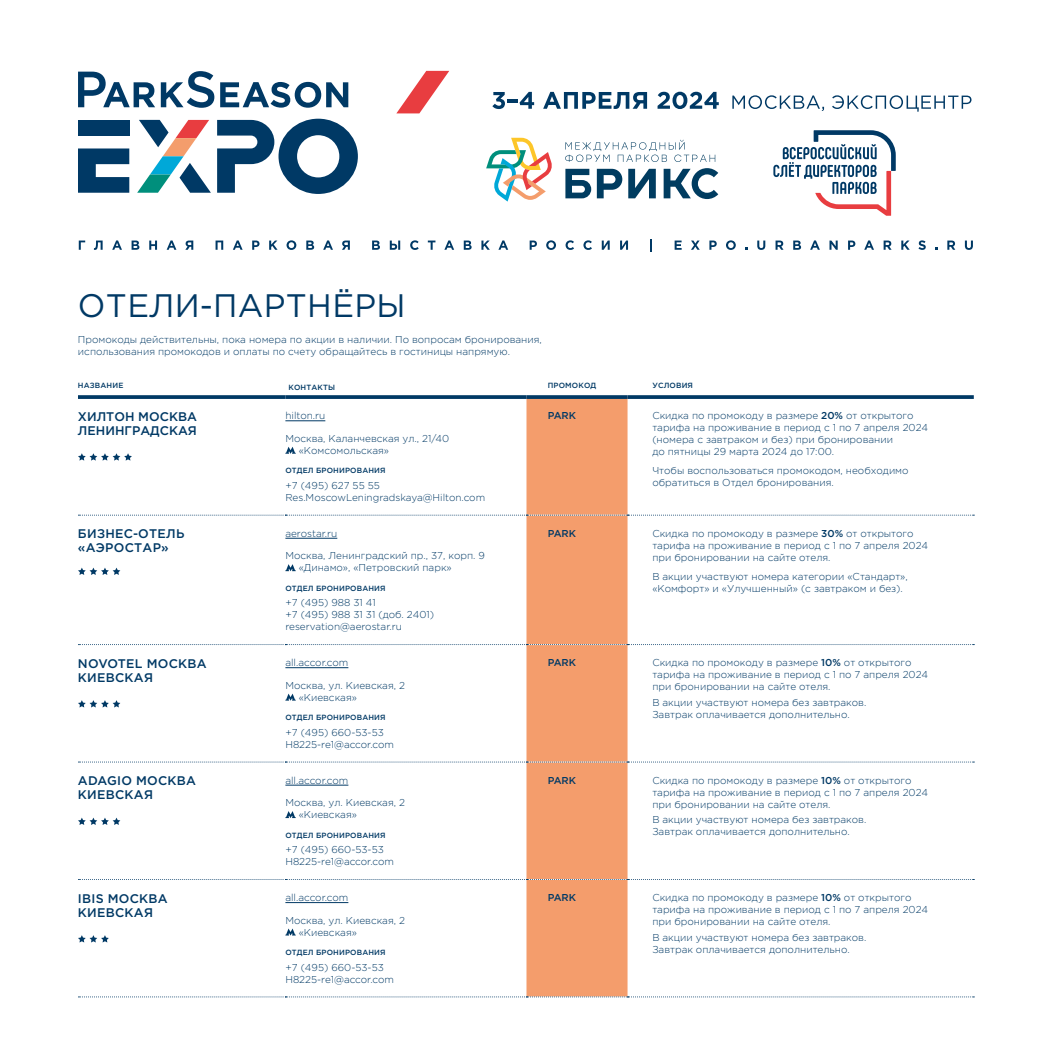
<style>
.page{position:relative;width:1053px;height:1063px;background:#fff}
.page>*{position:absolute;margin:0;border:0;box-sizing:border-box;transform-origin:0 0}
.t1{font:32.5px "Gotham Pro";letter-spacing:.01em;color:#003965}
.t2{font:500 12.5px/13.8px "Gotham Pro";letter-spacing:.02em;color:#003965}
.t3{font:500 12.5px/13.8px "Gotham Pro";color:#003965}
.t4{font:300 10px/12px "Gotham Pro";color:#003965}
.t5{font:500 10px "Gotham Pro";color:#003965}
.t6{font:500 7.5px "Gotham Pro";letter-spacing:.02em;color:#003965}
.s1{font-weight:500}
</style>
<div class="page">
<div style="left:526px;top:399px;width:101px;height:597px;background:#f49d6c"></div>
<svg style="left:78px;top:395px;width:207px;height:4px"></svg>
<svg style="left:285px;top:395px;width:241px;height:4px"></svg>
<svg style="left:526px;top:395px;width:101px;height:4px"></svg>
<svg style="left:627px;top:395px;width:346px;height:4px"></svg>
<svg style="left:78px;top:515px;width:894px;height:1px"></svg>
<svg style="left:78px;top:644px;width:894px;height:1px"></svg>
<svg style="left:78px;top:762px;width:893px;height:1px"></svg>
<svg style="left:78px;top:879px;width:894px;height:1px"></svg>
<svg style="left:78px;top:996px;width:894px;height:1px"></svg>
<hr style="left:285px;top:421px;width:40px;height:1px;background:#003965">
<svg style="left:285px;top:447px;width:11px;height:7px"></svg>
<hr style="left:285px;top:538px;width:52px;height:1px;background:#003965">
<svg style="left:285px;top:564px;width:11px;height:7px"></svg>
<hr style="left:285px;top:667px;width:63px;height:1px;background:#003965">
<svg style="left:285px;top:694px;width:11px;height:7px"></svg>
<hr style="left:285px;top:785px;width:63px;height:1px;background:#003965">
<svg style="left:285px;top:811px;width:11px;height:7px"></svg>
<hr style="left:285px;top:902px;width:63px;height:1px;background:#003965">
<svg style="left:285px;top:928px;width:11px;height:8px"></svg>
<svg style="left:78px;top:453px;width:54px;height:8px"></svg>
<svg style="left:78px;top:72px;width:77px;height:35px"></svg>
<svg style="left:161px;top:71px;width:53px;height:37px"></svg>
<svg style="left:220px;top:82px;width:128px;height:26px"></svg>
<div style="left:78px;top:120px;width:51px;height:16px;background:#003965"></div>
<svg style="left:78px;top:148px;width:51px;height:45px"></svg>
<svg style="left:217px;top:119px;width:141px;height:75px"></svg>
<svg style="left:137px;top:120px;width:74px;height:73px"></svg>
<svg style="left:492px;top:92px;width:42px;height:17px"></svg>
<svg style="left:543px;top:92px;width:104px;height:17px"></svg>
<svg style="left:657px;top:92px;width:61px;height:17px"></svg>
<svg style="left:732px;top:95px;width:92px;height:16px"></svg>
<svg style="left:832px;top:95px;width:139px;height:17px"></svg>
<svg style="left:79px;top:241px;width:6px;height:9px"></svg>
<svg style="left:94px;top:241px;width:9px;height:9px"></svg>
<svg style="left:112px;top:240px;width:10px;height:10px"></svg>
<svg style="left:132px;top:241px;width:7px;height:9px"></svg>
<svg style="left:149px;top:241px;width:8px;height:9px"></svg>
<svg style="left:167px;top:240px;width:9px;height:10px"></svg>
<svg style="left:185px;top:241px;width:8px;height:9px"></svg>
<svg style="left:215px;top:241px;width:8px;height:9px"></svg>
<svg style="left:233px;top:240px;width:9px;height:10px"></svg>
<svg style="left:252px;top:241px;width:7px;height:9px"></svg>
<svg style="left:269px;top:241px;width:8px;height:9px"></svg>
<svg style="left:286px;top:240px;width:10px;height:10px"></svg>
<svg style="left:306px;top:241px;width:8px;height:9px"></svg>
<svg style="left:323px;top:240px;width:10px;height:10px"></svg>
<svg style="left:342px;top:241px;width:8px;height:9px"></svg>
<svg style="left:372px;top:241px;width:8px;height:9px"></svg>
<svg style="left:390px;top:241px;width:10px;height:9px"></svg>
<svg style="left:410px;top:240px;width:8px;height:10px"></svg>
<svg style="left:428px;top:241px;width:7px;height:9px"></svg>
<svg style="left:444px;top:240px;width:10px;height:10px"></svg>
<svg style="left:463px;top:241px;width:8px;height:9px"></svg>
<svg style="left:481px;top:241px;width:9px;height:9px"></svg>
<svg style="left:498px;top:240px;width:10px;height:10px"></svg>
<svg style="left:529px;top:241px;width:8px;height:9px"></svg>
<svg style="left:546px;top:240px;width:10px;height:10px"></svg>
<svg style="left:565px;top:240px;width:9px;height:10px"></svg>
<svg style="left:583px;top:240px;width:9px;height:10px"></svg>
<svg style="left:601px;top:241px;width:8px;height:9px"></svg>
<svg style="left:620px;top:241px;width:8px;height:9px"></svg>
<svg style="left:650px;top:239px;width:2px;height:12px"></svg>
<svg style="left:674px;top:241px;width:7px;height:9px"></svg>
<svg style="left:691px;top:241px;width:8px;height:9px"></svg>
<svg style="left:709px;top:241px;width:7px;height:9px"></svg>
<svg style="left:726px;top:240px;width:9px;height:10px"></svg>
<svg style="left:757px;top:241px;width:8px;height:9px"></svg>
<svg style="left:775px;top:241px;width:8px;height:9px"></svg>
<svg style="left:793px;top:241px;width:8px;height:9px"></svg>
<svg style="left:810px;top:240px;width:9px;height:10px"></svg>
<svg style="left:829px;top:241px;width:8px;height:9px"></svg>
<svg style="left:848px;top:241px;width:7px;height:9px"></svg>
<svg style="left:864px;top:240px;width:10px;height:10px"></svg>
<svg style="left:883px;top:241px;width:8px;height:9px"></svg>
<svg style="left:901px;top:241px;width:8px;height:9px"></svg>
<svg style="left:918px;top:240px;width:7px;height:10px"></svg>
<svg style="left:947px;top:241px;width:8px;height:9px"></svg>
<svg style="left:964px;top:241px;width:8px;height:9px"></svg>
<svg style="left:396px;top:71px;width:53px;height:42px"></svg>
<svg style="left:565px;top:140px;width:150px;height:22px"></svg>
<svg style="left:565px;top:169px;width:57px;height:29px"></svg>
<svg style="left:663px;top:168px;width:55px;height:31px"></svg>
<svg style="left:628px;top:169px;width:27px;height:29px"></svg>
<svg style="left:486px;top:138px;width:66px;height:64px"></svg>
<svg style="left:773px;top:130px;width:122px;height:86px"></svg>
<svg style="left:78px;top:568px;width:42px;height:7px"></svg>
<svg style="left:78px;top:700px;width:42px;height:8px"></svg>
<svg style="left:78px;top:818px;width:42px;height:7px"></svg>
<svg style="left:78px;top:935px;width:31px;height:8px"></svg>
<h1 class="t1" style="left:78px;top:287px;width:329px">ОТЕЛИ-ПАРТНЁРЫ</h1>
<p class="t4" style="left:78px;top:334px;width:465px">Промокоды действительны, пока номера по акции в наличии. По вопросам бронирования, использования промокодов и оплаты по счету обращайтесь в гостиницы напрямую.</p>
<p class="t6" style="left:78px;top:381px;width:47px">НАЗВАНИЕ</p>
<p class="t6" style="left:288px;top:383px;width:48px">КОНТАКТЫ</p>
<p class="t6" style="left:547px;top:381px;width:50px">ПРОМОКОД</p>
<p class="t6" style="left:652px;top:381px;width:42px">УСЛОВИЯ</p>
<p class="t3" style="left:78px;top:409px;width:120px">ХИЛТОН МОСКВА<br>ЛЕНИНГРАДСКАЯ</p>
<p class="t4" style="left:285px;top:410px;width:41px">hilton.ru</p>
<p class="t4" style="left:299px;top:432px;width:152px;text-indent:-13px">Москва, Каланчевская ул., 21/40 «Комсомольская»</p>
<p class="t6" style="left:285px;top:467px;width:102px">ОТДЕЛ БРОНИРОВАНИЯ</p>
<p class="t4" style="left:285px;top:480px;width:201px">+7 (495) 627 55 55<br>Res.MoscowLeningradskaya@Hilton.com</p>
<p class="t5" style="left:547px;top:410px;width:30px">PARK</p>
<p class="t4" style="left:652px;top:410px;width:277px">Скидка по промокоду в размере <span class="s1">20%</span> от открытого тарифа на проживание в период с 1 по 7 апреля 2024 (номера с завтраком и без) при бронировании<br>до пятницы 29 марта 2024 до 17:00.</p>
<p class="t4" style="left:652px;top:465px;width:258px">Чтобы воспользоваться промокодом, необходимо обратиться в Отдел бронирования.</p>
<p class="t2" style="left:78px;top:527px;width:108px">БИЗНЕС-ОТЕЛЬ «АЭРОСТАР»</p>
<p class="t4" style="left:285px;top:527px;width:53px">aerostar.ru</p>
<p class="t4" style="left:299px;top:550px;width:188px;text-indent:-13px">Москва, Ленинградский пр., 37, корп. 9 «Динамо», «Петровский парк»</p>
<p class="t6" style="left:285px;top:584px;width:102px">ОТДЕЛ БРОНИРОВАНИЯ</p>
<p class="t4" style="left:285px;top:597px;width:150px">+7 (495) 988 31 41<br>+7 (495) 988 31 31 (доб. 2401) reservation@aerostar.ru</p>
<p class="t2" style="left:78px;top:656px;width:130px">NOVOTEL МОСКВА<br>КИЕВСКАЯ</p>
<p class="t4" style="left:285px;top:657px;width:64px">all.accor.com</p>
<p class="t4" style="left:299px;top:679px;width:108px;text-indent:-13px">Москва, ул. Киевская, 2 «Киевская»</p>
<p class="t6" style="left:285px;top:713px;width:102px">ОТДЕЛ БРОНИРОВАНИЯ</p>
<p class="t4" style="left:285px;top:726px;width:110px">+7 (495) 660-53-53<br>H8225-re1@accor.com</p>
<p class="t2" style="left:78px;top:774px;width:119px">ADAGIO МОСКВА<br>КИЕВСКАЯ</p>
<p class="t4" style="left:285px;top:774px;width:64px">all.accor.com</p>
<p class="t4" style="left:299px;top:797px;width:108px;text-indent:-13px">Москва, ул. Киевская, 2 «Киевская»</p>
<p class="t6" style="left:285px;top:831px;width:102px">ОТДЕЛ БРОНИРОВАНИЯ</p>
<p class="t4" style="left:285px;top:844px;width:110px">+7 (495) 660-53-53<br>H8225-re1@accor.com</p>
<p class="t2" style="left:78px;top:891px;width:91px">IBIS МОСКВА<br>КИЕВСКАЯ</p>
<p class="t4" style="left:285px;top:892px;width:64px">all.accor.com</p>
<p class="t4" style="left:299px;top:914px;width:108px;text-indent:-13px">Москва, ул. Киевская, 2 «Киевская»</p>
<p class="t6" style="left:285px;top:948px;width:102px">ОТДЕЛ БРОНИРОВАНИЯ</p>
<p class="t4" style="left:285px;top:961px;width:110px">+7 (495) 660-53-53<br>H8225-re1@accor.com</p>
<p class="t5" style="left:547px;top:527px;width:30px">PARK</p>
<p class="t4" style="left:652px;top:527px;width:277px">Скидка по промокоду в размере <span class="s1">30%</span> от открытого тарифа на проживание в период с 1 по 7 апреля 2024 при бронировании на сайте отеля.</p>
<p class="t4" style="left:652px;top:570px;width:257px">В акции участвуют номера категории «Стандарт», «Комфорт» и «Улучшенный» (с завтраком и без).</p>
<p class="t5" style="left:547px;top:657px;width:30px">PARK</p>
<p class="t4" style="left:652px;top:657px;width:277px">Скидка по промокоду в размере <span class="s1">10%</span> от открытого тарифа на проживание в период с 1 по 7 апреля 2024 при бронировании на сайте отеля.</p>
<p class="t4" style="left:652px;top:696px;width:215px">В акции участвуют номера без завтраков.<br>Завтрак оплачивается дополнительно.</p>
<p class="t5" style="left:547px;top:774px;width:30px">PARK</p>
<p class="t4" style="left:652px;top:774px;width:277px">Скидка по промокоду в размере <span class="s1">10%</span> от открытого тарифа на проживание в период с 1 по 7 апреля 2024 при бронировании на сайте отеля.</p>
<p class="t4" style="left:652px;top:814px;width:215px">В акции участвуют номера без завтраков.<br>Завтрак оплачивается дополнительно.</p>
<p class="t5" style="left:547px;top:892px;width:30px">PARK</p>
<p class="t4" style="left:652px;top:892px;width:277px">Скидка по промокоду в размере <span class="s1">10%</span> от открытого тарифа на проживание в период с 1 по 7 апреля 2024 при бронировании на сайте отеля.</p>
<p class="t4" style="left:652px;top:931px;width:215px">В акции участвуют номера без завтраков.<br>Завтрак оплачивается дополнительно.</p>
</div>
